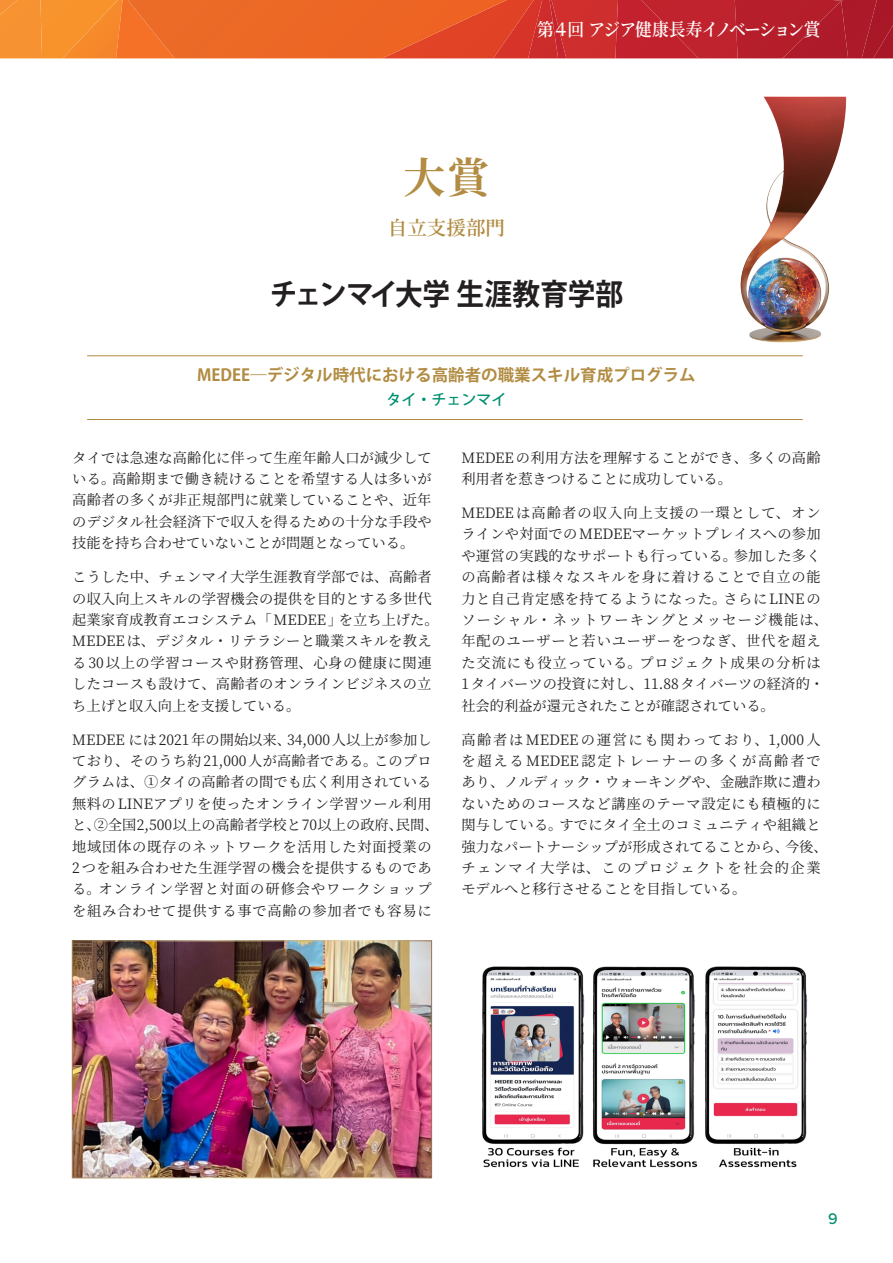
<style>
.page{position:relative;width:893px;height:1263px;background:#fff}
.page>*{position:absolute;margin:0;border:0;box-sizing:border-box;transform-origin:0 0}
.t1{font:700 42px "Noto Serif JP";color:#b18c42}
.t2{font:700 29.7px "Koz Go Pr 6 N";letter-spacing:-.015em;color:#231f20;scale:.93 1}
.t3{font:600 19.5px "Noto Serif JP";color:#b18c42}
.t4{font:600 18px "Noto Serif JP";letter-spacing:-.09em;color:#fff;scale:.93 1}
.t5{font:700 16.5px "Koz Go Pr 6 N";color:#b18c42}
.t6{font:500 15.9px "Proxima Nova";color:#008f70}
.t7{font:500 15px "Koz Go Pr 6 N";color:#008f70}
.JP_Body_Mincho_11pt{font:14.25px/21.5px "Noto Serif JP";letter-spacing:.02em;color:#231f20}
.JP_Body_Mincho_11pt-2{font:14.25px/21.3px "Noto Serif JP";color:#231f20}
</style>
<div class="page">
<svg style="left:0;top:0;width:893px;height:58px"></svg>
<img style="left:74px;top:942px;width:356px;height:234px">
<img style="left:482px;top:966px;width:326px;height:202px">
<img style="left:740px;top:96px;width:107px;height:247px">
<hr style="left:87px;top:355px;width:716px;height:1px;background:#b18c42">
<hr style="left:87px;top:419px;width:716px;height:1px;background:#b18c42">
<p class="t4" style="left:537px;top:19px;width:306px">第４回 アジア健康長寿イノベーション賞</p>
<p class="t1" style="left:403px;top:154px;width:88px">大賞</p>
<p class="t3" style="left:388px;top:216px;width:118px">自立支援部門</p>
<p class="t2" style="left:270px;top:277px;width:381px">チェンマイ大学 生涯教育学部</p>
<p class="t5" style="left:197px;top:365px;width:500px">MEDEE―デジタル時代における高齢者の職業スキル育成プログラム</p>
<p class="t7" style="left:386px;top:391px;width:121px">タイ・チェンマイ</p>
<p class="JP_Body_Mincho_11pt" style="left:72px;top:447px;width:361px;text-align:justify">タイでは急速な高齢化に伴って生産年齢人口が減少している。高齢期まで働き続けることを希望する人は多いが高齢者の多くが非正規部門に就業していることや、近年のデジタル社会経済下で収入を得るための十分な手段や技能を持ち合わせていないことが問題となっている。</p>
<p class="JP_Body_Mincho_11pt" style="left:72px;top:567px;width:368px">こうした中、チェンマイ大学生涯教育学部では、高齢者の収入向上スキルの学習機会の提供を目的とする多世代起業家育成教育エコシステム「MEDEE」を立ち上げた。<br>MEDEEは、デジタル・リテラシーと職業スキルを教える30以上の学習コースや財務管理、心身の健康に関連したコースも設けて、高齢者のオンラインビジネスの立ち上げと収入向上を支援している。</p>
<p class="JP_Body_Mincho_11pt" style="left:72px;top:729px;width:368px">MEDEE には 2021年の開始以来、34,000人以上が参加しており、そのうち約 21,000人が高齢者である。このプログラムは、①タイの高齢者の間でも広く利用されている無料のLINEアプリを使ったオンライン学習ツール利用と、②全国2,500以上の高齢者学校と70以上の政府、民間、地域団体の既存のネットワークを活用した対面授業の<br>2つを組み合わせた生涯学習の機会を提供するものである。オンライン学習と対面の研修会やワークショップを組み合わせて提供する事で高齢の参加者でも容易に</p>
<p class="JP_Body_Mincho_11pt-2" style="left:461px;top:447px;width:361px">MEDEEの利用方法を理解することができ、多くの高齢利用者を惹きつけることに成功している。</p>
<p class="JP_Body_Mincho_11pt" style="left:461px;top:502px;width:368px">MEDEEは高齢者の収入向上支援の一環として、オンラインや対面でのMEDEEマーケットプレイスへの参加や運営の実践的なサポートも行っている。参加した多くの高齢者は様々なスキルを身に着けることで自立の能力と自己肯定感を持てるようになった。さらにLINEのソーシャル・ネットワーキングとメッセージ機能は、年配のユーザーと若いユーザーをつなぎ、世代を超えた交流にも役立っている。プロジェクト成果の分析は<br>1タイバーツの投資に対し、11.88タイバーツの経済的・社会的利益が還元されたことが確認されている。</p>
<p class="JP_Body_Mincho_11pt" style="left:461px;top:729px;width:368px">高齢者はMEDEEの運営にも関わっており、1,000人を超えるMEDEE認定トレーナーの多くが高齢者であり、ノルディック・ウォーキングや、金融詐欺に遭わないためのコースなど講座のテーマ設定にも積極的に関与している。すでにタイ全土のコミュニティや組織と強力なパートナーシップが形成されてることから、今後、チェンマイ大学は、このプロジェクトを社会的企業モデルへと移行させることを目指している。</p>
<p class="t6" style="left:828px;top:1207px;width:11px">9</p>
</div>
